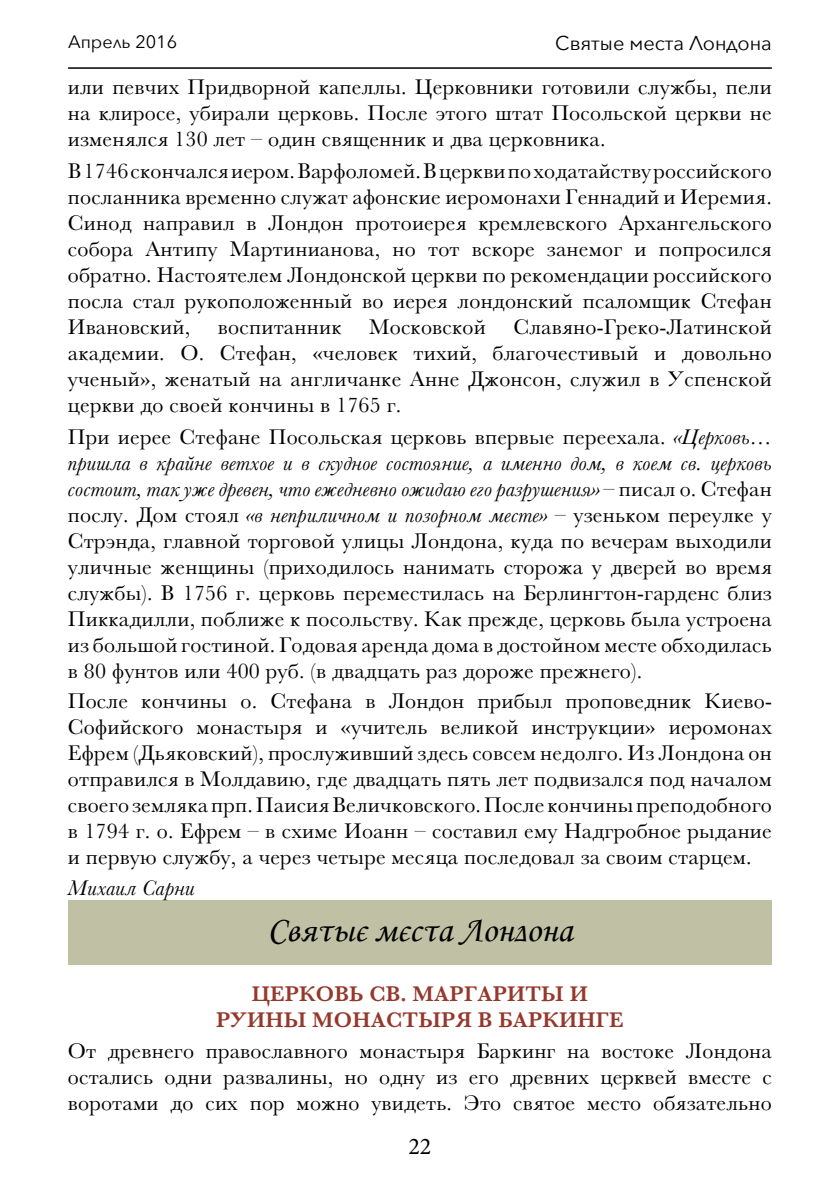
<style>
.page{position:relative;width:840px;height:1191px;background:#fff}
.page>*{position:absolute;margin:0;border:0;box-sizing:border-box;transform-origin:0 0}
.t1{font:36px "NK Monotype Corsiva";color:#000}
.t2{font:24px "Minion Pro";color:#000}
.t3{font:22px/26px "Baskerville";letter-spacing:.01em;color:#000;text-align:justify}
.t4{font:600 22px/26px "Baskerville";letter-spacing:.01em;color:#95392c;text-align:center}
.t5{font:italic 22px "Baskerville";letter-spacing:.01em;color:#000}
.t6{font:20px "Avenir Next";color:#000}
.t7{font:18px "Avenir Next";color:#000}
.s1{font-style:italic}
</style>
<div class="page">
<hr style="left:68px;top:67px;width:703px;height:2px;background:#000">
<div style="left:68px;top:900px;width:703px;height:64px;background:#c0c1a4"></div>
<p class="t7" style="left:68px;top:26px;width:110px">Aпрель 2016</p>
<p class="t6" style="left:555px;top:26px;width:218px">Святые места Лондона</p>
<p class="t3" style="left:68px;top:74px;width:705px">или певчих Придворной капеллы. Церковники готовили службы, пели на клиросе, убирали церковь. После этого штат Посольской церкви не изменялся 130 лет – один священник и два церковника.</p>
<p class="t3" style="left:68px;top:158px;width:705px">В 1746 скончался иером. Варфоломей. В церкви по ходатайству российского посланника временно служат афонские иеромонахи Геннадий и Иеремия.<br>Синод направил в Лондон протоиерея кремлевского Архангельского собора Антипу Мартинианова, но тот вскоре занемог и попросился обратно. Настоятелем Лондонской церкви по рекомендации российского посла стал рукоположенный во иерея лондонский псаломщик Стефан Ивановский,</p>
<p class="t3" style="left:68px;top:314px;width:705px;text-indent:445px">Славяно-Греко-Латинской академии. О. Стефан, «человек тихий, благочестивый и довольно ученый», женатый на англичанке Анне Джонсон, служил в Успенской церкви до своей кончины в 1765 г.</p>
<p class="t3" style="left:68px;top:424px;width:705px">При иерее Стефане Посольская церковь впервые переехала. <span class="s1">«Церковь… пришла в крайне ветхое и в скудное состояние, а именно дом, в коем св. церковь состоит, так уже древен, что ежедневно ожидаю его разрушения»</span> – писал о. Стефан послу. Дом стоял <span class="s1">«в неприличном и позорном месте»</span> – узеньком переулке у Стрэнда, главной торговой улицы Лондона, куда по вечерам выходили уличные женщины (приходилось нанимать сторожа у дверей во время службы). В 1756 г. церковь переместилась на Берлингтон-гарденс близ Пиккадилли, поближе к посольству. Как прежде, церковь была устроена из большой гостиной. Годовая аренда дома в достойном месте обходилась в 80 фунтов или 400 руб. (в двадцать раз дороже прежнего).</p>
<p class="t3" style="left:68px;top:688px;width:705px">После кончины о. Стефана в Лондон прибыл проповедник Киево-Софийского монастыря и «учитель великой инструкции» иеромонах Ефрем (Дьяковский), прослуживший здесь совсем недолго. Из Лондона он отправился в Молдавию, где двадцать пять лет подвизался под началом своего земляка прп. Паисия Величковского. После кончины преподобного в 1794 г. о. Ефрем – в схиме Иоанн – составил ему Надгробное рыдание и первую службу, а через четыре месяца последовал за своим старцем.</p>
<p class="t5" style="left:68px;top:873px;width:128px">Михаил Сарни</p>
<p class="t3" style="left:218px;top:314px;width:125px">воспитанник</p>
<p class="t3" style="left:369px;top:314px;width:118px">Московской</p>
<h1 class="t1" style="left:267px;top:908px;width:306px">Святые места Лондона</h1>
<p class="t4" style="left:216px;top:980px;width:407px">ЦЕРКОВЬ СВ. МАРГАРИТЫ И<br>РУИНЫ МОНАСТЫРЯ В БАРКИНГЕ</p>
<p class="t3" style="left:68px;top:1038px;width:705px">От древнего православного монастыря Баркинг на востоке Лондона остались одни развалины, но одну из его древних церквей вместе с воротами до сих пор можно увидеть. Это святое место обязательно</p>
<p class="t2" style="left:408px;top:1130px;width:25px">22</p>
</div>
